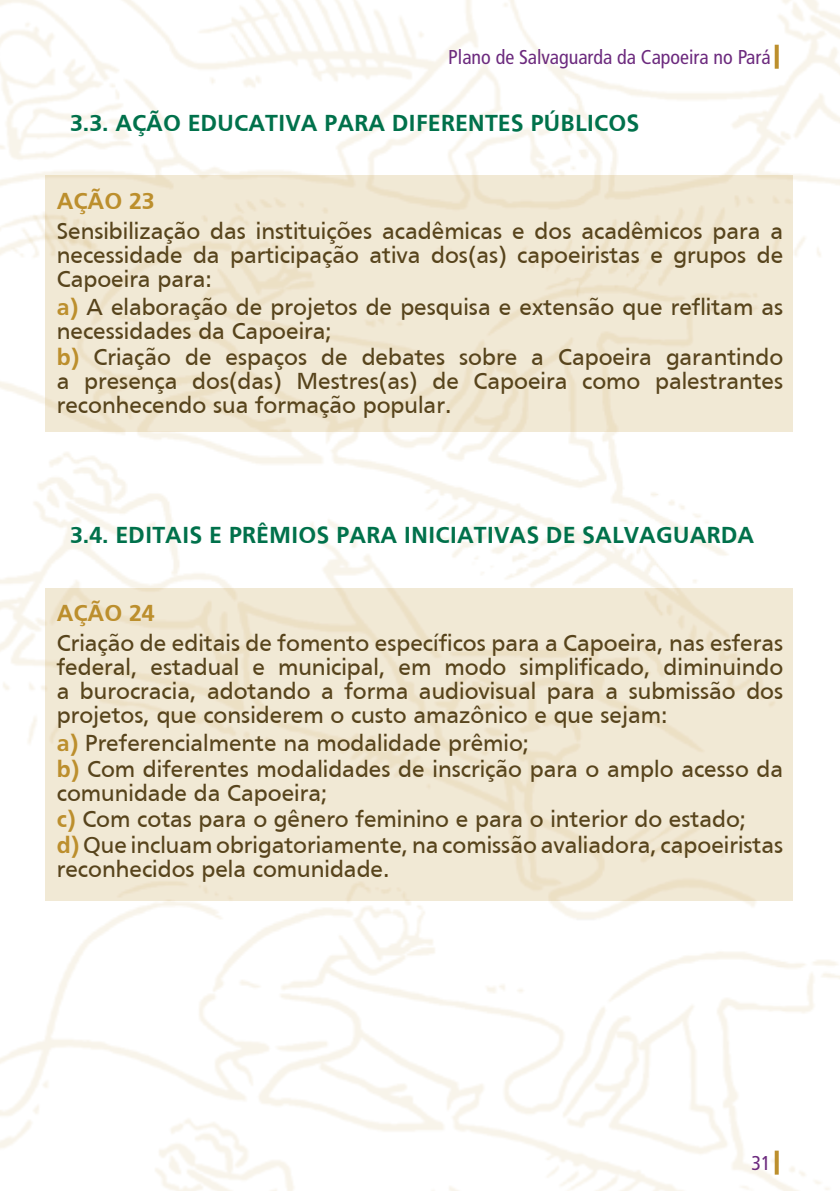
<style>
.page{position:relative;width:840px;height:1191px;background:#fff}
.page>*{position:absolute;margin:0;border:0;box-sizing:border-box;transform-origin:0 0}
.t1{font:24px/24px "Frutiger";color:#3f3218;text-align:justify}
.t2{font:700 24px "Frutiger";color:#00714b}
.t3{font:700 24px "Frutiger";color:#bc8f2d}
.t4{font:condensed 20px "Frutiger";color:#6c2a7e}
.s1{font-weight:700;color:#bc8f2d}
</style>
<div class="page">
<img style="left:0;top:665px;width:839px;height:526px">
<img style="left:0;top:0;width:839px;height:450px">
<div style="left:46px;top:175px;width:746px;height:257px;background:linear-gradient(to bottom,#f0e8d3,#f0e8d3)"></div>
<svg style="left:46px;top:589px;width:746px;height:312px;fill:#f1e9d5"></svg>
<svg style="left:774px;top:1150px;width:4px;height:24px"></svg>
<svg style="left:774px;top:45px;width:4px;height:24px"></svg>
<p class="t4" style="left:448px;top:46px;width:324px">Plano de Salvaguarda da Capoeira no Pará</p>
<p class="t2" style="left:70px;top:109px;width:133px">3.3. AÇÃO EDU</p>
<p class="t2" style="left:234px;top:109px;width:58px">CATIVA</p>
<p class="t2" style="left:324px;top:109px;width:30px">PARA</p>
<p class="t2" style="left:391px;top:109px;width:51px">DIFEREN</p>
<p class="t2" style="left:484px;top:109px;width:156px">TES PÚBLICOS</p>
<p class="t3" style="left:57px;top:187px;width:99px">AÇÃO 23</p>
<p class="t1" style="left:57px;top:218px;width:727px">Sensibilização das instituições acadêmicas e dos acadêmicos para a necessidade da participação ativa dos(as) capoeiristas e grupos de Capoeira para:</p>
<p class="t1" style="left:57px;top:294px;width:727px;text-align:left"><span class="s1">a)</span> A elaboração de projetos de pesquisa e extensão que reflitam as necessidades da Capoeira;<br><span class="s1">b)</span> Criação de espaços de debates sobre a Capoeira garantindo a presença dos(das) Mestres(as) de Capoeira como palestrantes reconhecendo sua formação popular.</p>
<p class="t2" style="left:70px;top:521px;width:296px">3.4. EDITAI S E PRÊMIOS PARA</p>
<p class="t2" style="left:403px;top:521px;width:209px">INI CIATIVAS DE SALVAGUARDA</p>
<p class="t3" style="left:57px;top:599px;width:99px">AÇÃO 24</p>
<p class="t1" style="left:57px;top:630px;width:727px">Criação de editais de fomento específicos para a Capoeira, nas esferas federal, estadual e municipal, em modo simplificado, diminuindo a burocracia, adotando a forma audiovisual para a submissão dos projetos, que considerem o custo amazônico e que sejam:</p>
<p class="t1" style="left:57px;top:730px;width:727px;line-height:25.2px;text-align:left"><span class="s1">a)</span> Preferencialmente na modalidade prêmio;<br><span class="s1">b)</span> Com diferentes modalidades de inscrição para o amplo acesso da comunidade da Capoeira;<br><span class="s1">c)</span> Com cotas para o gênero feminino e para o interior do estado;<br><span class="s1">d)</span> Que incluam obrigatoriamente, na comissão avaliadora, capoeiristas reconhecidos pela comunidade.</p>
<p class="t4" style="left:751px;top:1151px;width:21px">31</p>
</div>
